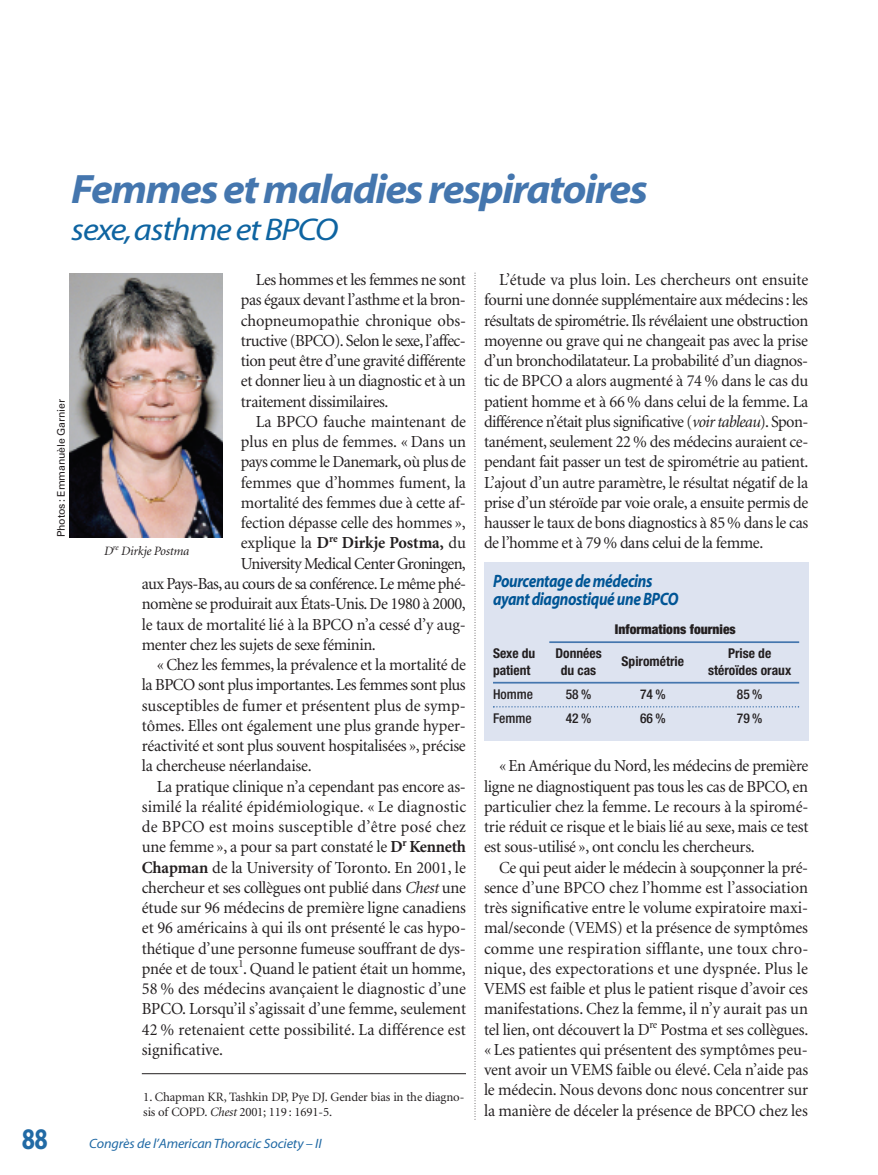
<style>
.page{position:relative;width:878px;height:1175px;background:#fff}
.page>*{position:absolute;margin:0;border:0;box-sizing:border-box;transform-origin:0 0}
.t1{font:italic 700 41.25px "Myriad";letter-spacing:-.035em;color:#4476ae;scale:1.05 1}
.t2{font:italic 31.5px "Myriad";letter-spacing:-.035em;color:#0e64a1;scale:1.1 1}
.t3{font:700 30px "Myriad";color:#216aa5;scale:.8 1}
.t4{font:italic 700 18px/18px "Myriad";letter-spacing:-.025em;color:#005595;scale:.85 1}
.t5{font:16.8px/20.2px "Minion";letter-spacing:-.015em;color:#231f20;text-align:justify}
.t6{font:16.8px "Minion";letter-spacing:.005em;color:#231f20}
.t7{font:16.8px "Minion";letter-spacing:-.04em;color:#231f20}
.t8{font:16.8px "Minion";letter-spacing:.01em;color:#231f20}
.t9{font:16.8px "Minion";letter-spacing:.02em;color:#231f20}
.t10{font:16.8px "Minion";letter-spacing:-.045em;color:#231f20}
.t11{font:16.8px "Minion";letter-spacing:-.035em;color:#231f20}
.t12{font:700 16.8px "Minion";letter-spacing:-.005em;color:#231f20}
.t13{font:700 condensed 13.5px "Helvetica Neue";color:#231f20}
.t14{font:italic 13.5px "Myriad";letter-spacing:-.01em;color:#216aa5;scale:1.05 1}
.t15{font:500 condensed 13.5px "Helvetica Neue";color:#231f20}
.t16{font:900 condensed 13.5px "Helvetica Neue";color:#231f20}
.t17{font:12.75px/15px "Minion";letter-spacing:-.01em;color:#231f20}
.t18{font:italic 12.75px "Minion";letter-spacing:-.015em;color:#231f20}
.t19{font:10.5px "Univers";letter-spacing:-.015em;color:#231f20}
.s1{font-weight:400}
.s2{font-weight:700}
.s3{font-style:italic}
</style>
<div class="page">
<svg style="left:474px;top:273px;width:1px;height:847px"></svg>
<hr style="left:142px;top:1073px;width:324px;height:1px;background:#231f20">
<img style="left:70px;top:273px;width:153px;height:264px">
<div style="left:484px;top:562px;width:324px;height:179px;background:#dde3f0"></div>
<hr style="left:549px;top:641px;width:250px;height:2px;background:#4476ae">
<hr style="left:493px;top:682px;width:306px;height:1px;background:#4476ae">
<svg style="left:493px;top:706px;width:306px;height:1px"></svg>
<h1 class="t1" style="left:71px;top:173px;width:550px">Femmes et maladies respiratoires</h1>
<h2 class="t2" style="left:71px;top:218px;width:244px">sexe,asthme et BPCO</h2>
<p class="t19" style="left:57px;top:537px;width:139px;rotate:-90deg">Photos : Emmanuèle Garnier</p>
<p class="t5" style="left:241px;top:271px;width:227px;text-indent:15px">Les hommes et les femmes ne sont pas égaux devant l’asthme et la bron&shy;chopneumopathie chronique obs&shy;tructive (BPCO). Selon le sexe, l’affec&shy;tion peut être d’une gravité différente et donner lieu à un diagnostic et à un traitement dissimilaires.</p>
<p class="t5" style="left:256px;top:413px;width:212px">La BPCO fauche maintenant de</p>
<p class="t5" style="left:241px;top:433px;width:227px">plus en plus de femmes. « Dans un</p>
<p class="t11" style="left:241px;top:455px;width:226px">pays comme le Danemark, où plus de</p>
<p class="t5" style="left:241px;top:473px;width:227px">femmes que d’hommes fument, la</p>
<p class="t5" style="left:241px;top:494px;width:226px">mortalité des femmes due à cette af-</p>
<p class="t5" style="left:241px;top:514px;width:226px">fection dépasse celle des hommes »,</p>
<p class="t12" style="left:241px;top:536px;width:227px"><span class="s1">explique la</span> D<sup>re</sup> Dirkje Postma, <span class="s1">du</span></p>
<p class="t10" style="left:241px;top:557px;width:226px">University Medical Center Groningen,</p>
<p class="t7" style="left:142px;top:577px;width:326px">aux Pays-Bas, au cours de sa conférence. Le même phé-</p>
<p class="t5" style="left:142px;top:595px;width:325px">nomène se produirait aux États-Unis. De 1980 à 2000,</p>
<p class="t5" style="left:142px;top:615px;width:325px">le taux de mortalité lié à la BPCO n’a cessé d’y aug-</p>
<p class="t5" style="left:142px;top:635px;width:235px">menter chez les sujets de sexe féminin.</p>
<p class="t5" style="left:157px;top:656px;width:310px">« Chez les femmes, la prévalence et la mortalité de</p>
<p class="t5" style="left:142px;top:676px;width:325px">la BPCO sont plus importantes. Les femmes sont plus</p>
<p class="t5" style="left:142px;top:696px;width:325px">susceptibles de fumer et présentent plus de symp-</p>
<p class="t5" style="left:142px;top:716px;width:325px">tômes. Elles ont également une plus grande hyper-</p>
<p class="t5" style="left:142px;top:737px;width:325px">réactivité et sont plus souvent hospitalisées », précise</p>
<p class="t5" style="left:142px;top:757px;width:171px">la chercheuse néerlandaise.</p>
<p class="t5" style="left:157px;top:777px;width:310px">La pratique clinique n’a cependant pas encore as-</p>
<p class="t8" style="left:142px;top:800px;width:326px">similé la réalité épidémiologique. « Le diagnostic</p>
<p class="t9" style="left:142px;top:820px;width:326px">de BPCO est moins susceptible d’être posé chez</p>
<p class="t5" style="left:142px;top:838px;width:326px">une femme », a pour sa part constaté le <span class="s2">D</span><sup>r</sup> <span class="s2">Kenneth</span></p>
<p class="t5" style="left:142px;top:858px;width:325px"><span class="s2">Chapman</span> de la University of Toronto. En 2001, le</p>
<p class="t5" style="left:142px;top:878px;width:326px">chercheur et ses collègues ont publié dans <span class="s3">Chest</span> une</p>
<p class="t5" style="left:142px;top:899px;width:326px">étude sur 96 médecins de première ligne canadiens</p>
<p class="t5" style="left:142px;top:919px;width:326px">et 96 américains à qui ils ont présenté le cas hypo-</p>
<p class="t5" style="left:142px;top:939px;width:325px">thétique d’une personne fumeuse souffrant de dys-</p>
<p class="t5" style="left:142px;top:959px;width:325px">pnée et de toux<sup>1</sup>. Quand le patient était un homme,</p>
<p class="t5" style="left:142px;top:980px;width:326px">58 % des médecins avançaient le diagnostic d’une</p>
<p class="t5" style="left:142px;top:1000px;width:326px">BPCO. Lorsqu’il s’agissait d’une femme, seulement</p>
<p class="t6" style="left:142px;top:1022px;width:325px">42 % retenaient cette possibilité. La différence est</p>
<p class="t5" style="left:142px;top:1040px;width:83px">significative.</p>
<p class="t18" style="left:104px;top:546px;width:87px">D<sup>re</sup> Dirkje Postma</p>
<p class="t17" style="left:143px;top:1090px;width:322px">1. Chapman KR, Tashkin DP, Pye DJ. Gender bias in the diagno&shy;sis of COPD. <span class="s3">Chest</span> 2001; 119 : 1691-5.</p>
<h3 class="t3" style="left:22px;top:1127px;width:34px">88</h3>
<p class="t14" style="left:89px;top:1138px;width:223px">Congrès de l’American Thoracic Society – II</p>
<p class="t5" style="left:484px;top:271px;width:326px;text-indent:15px">L’étude va plus loin. Les chercheurs ont ensuite fourni une donnée supplémentaire aux médecins : les résultats de spirométrie. Ils révélaient une obstruction moyenne ou grave qui ne changeait pas avec la prise d’un bronchodilatateur. La probabilité d’un diagnos&shy;tic de BPCO a alors augmenté à 74 % dans le cas du patient homme et à 66 % dans celui de la femme. La différence n’était plus significative (<span class="s3">voir tableau</span>). Spon&shy;tanément, seulement 22 % des médecins auraient ce&shy;pendant fait passer un test de spirométrie au patient.<br>L’ajout d’un autre paramètre, le résultat négatif de la prise d’un stéroïde par voie orale, a ensuite permis de hausser le taux de bons diagnostics à 85 % dans le cas de l’homme et à 79 % dans celui de la femme.</p>
<p class="t4" style="left:493px;top:573px;width:220px">Pourcentage de médecins ayant diagnostiqué une BPCO</p>
<p class="t16" style="left:615px;top:624px;width:122px">Informations fournies</p>
<p class="t13" style="left:493px;top:648px;width:44px">Sexe du</p>
<p class="t13" style="left:555px;top:648px;width:48px">Données</p>
<p class="t13" style="left:621px;top:656px;width:64px">Spirométrie</p>
<p class="t13" style="left:728px;top:648px;width:45px">Prise de</p>
<p class="t13" style="left:493px;top:665px;width:39px">patient</p>
<p class="t13" style="left:561px;top:665px;width:37px">du cas</p>
<p class="t13" style="left:708px;top:665px;width:85px">stéroïdes oraux</p>
<p class="t15" style="left:493px;top:689px;width:41px">Homme</p>
<p class="t15" style="left:565px;top:689px;width:27px">58%</p>
<p class="t15" style="left:640px;top:689px;width:27px">74%</p>
<p class="t15" style="left:736px;top:689px;width:27px">85%</p>
<p class="t15" style="left:493px;top:713px;width:40px">Femme</p>
<p class="t15" style="left:565px;top:713px;width:27px">42%</p>
<p class="t15" style="left:640px;top:713px;width:27px">66%</p>
<p class="t15" style="left:736px;top:713px;width:27px">79%</p>
<p class="t5" style="left:484px;top:757px;width:326px;text-indent:15px">« En Amérique du Nord, les médecins de première ligne ne diagnostiquent pas tous les cas de BPCO, en particulier chez la femme. Le recours à la spiromé&shy;trie réduit ce risque et le biais lié au sexe, mais ce test est sous-utilisé », ont conclu les chercheurs.</p>
<p class="t5" style="left:484px;top:858px;width:326px;text-indent:15px">Ce qui peut aider le médecin à soupçonner la pré&shy;sence d’une BPCO chez l’homme est l’association très significative entre le volume expiratoire maxi&shy;mal/seconde (VEMS) et la présence de symptômes comme une respiration sifflante, une toux chro&shy;nique, des expectorations et une dyspnée. Plus le VEMS est faible et plus le patient risque d’avoir ces manifestations. Chez la femme, il n’y aurait pas un tel lien, ont découvert la D<sup>re</sup> Postma et ses collègues. « Les patientes qui présentent des symptômes peu&shy;vent avoir un VEMS faible ou élevé. Cela n’aide pas le médecin. Nous devons donc nous concentrer sur la manière de déceler la présence de BPCO chez les</p>
</div>
